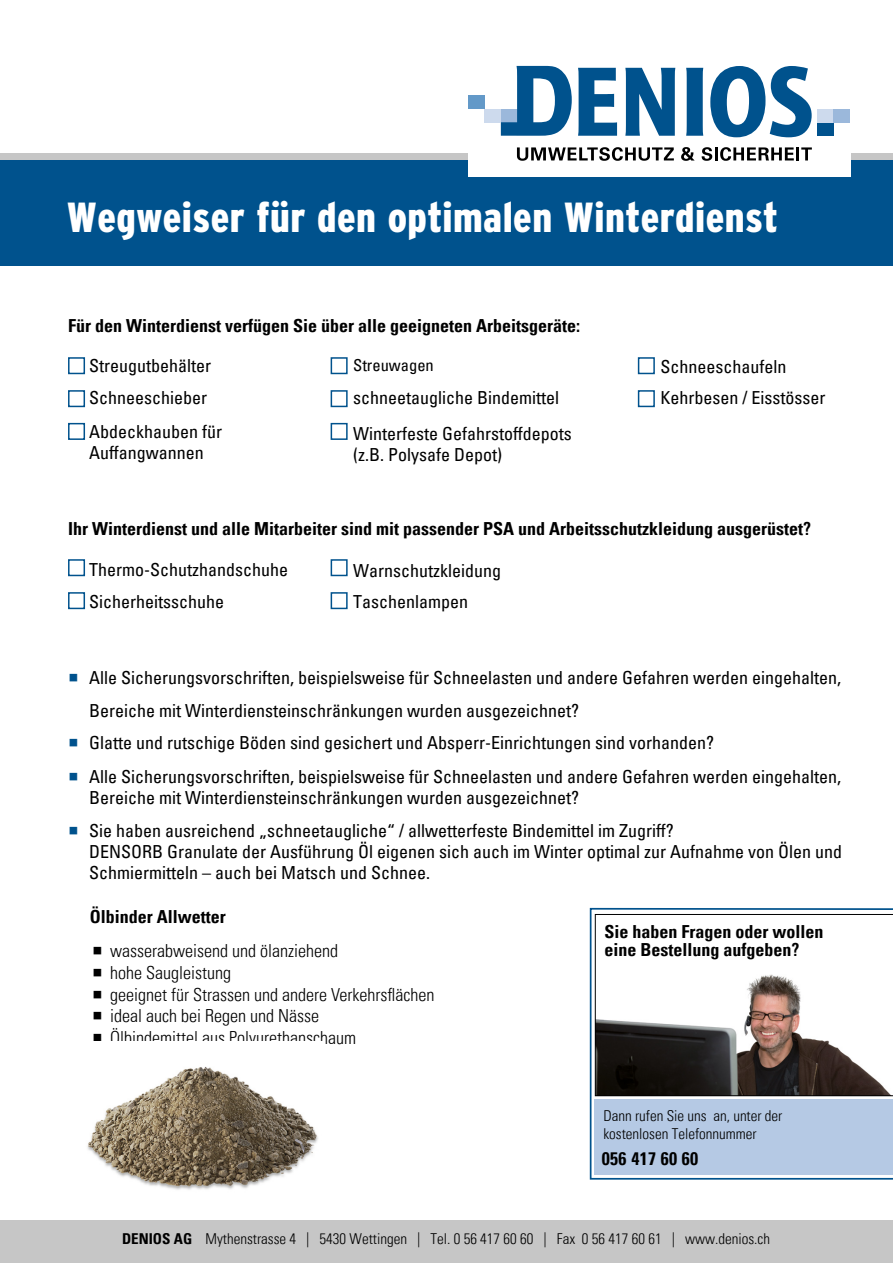
<style>
.page{position:relative;width:893px;height:1263px;background:#fff}
.page>*{position:absolute;margin:0;border:0;box-sizing:border-box;transform-origin:0 0}
.t1{font:900 42px "Interstate CE Condensed";letter-spacing:.01em;color:#fff}
.t2{font:condensed 18px/32.7px "Univers LT Pro";color:#000}
.t3{font:700 condensed 18px/18px "Univers LT Pro";color:#000}
.t4{font:300 condensed 18px/21.6px "Univers LT Pro";color:#000}
.t5{font:700 condensed 18px "Univers LT Pro";letter-spacing:.02em;color:#000}
.t6{font:condensed 16.5px "Univers LT Pro";color:#000}
.t7{font:300 condensed 15px/18px "Univers LT Pro";color:#000}
.s1{font-weight:700}
</style>
<div class="page">
<svg style="left:590px;top:908px;width:303px;height:271px"></svg>
<div style="left:594px;top:1099px;width:299px;height:76px;background:#b5c9e4"></div>
<div style="left:0;top:1220px;width:893px;height:43px;background:#c6c6c6"></div>
<div style="left:68px;top:559px;width:17px;height:17px;border:2px solid #00528d"></div>
<div style="left:68px;top:592px;width:17px;height:17px;border:2px solid #00528d"></div>
<div style="left:331px;top:559px;width:17px;height:17px;border:2px solid #00528d"></div>
<div style="left:331px;top:592px;width:17px;height:17px;border:2px solid #00528d"></div>
<div style="left:0;top:159px;width:893px;height:107px;background:#00528d"></div>
<div style="left:0;top:153px;width:893px;height:6px;background:#c6c6c6"></div>
<div style="left:468px;top:66px;width:382px;height:110px;background:#fff"></div>
<svg style="left:578px;top:68px;width:39px;height:68px"></svg>
<svg style="left:625px;top:68px;width:50px;height:68px"></svg>
<svg style="left:686px;top:68px;width:17px;height:68px"></svg>
<svg style="left:710px;top:66px;width:102px;height:71px"></svg>
<svg style="left:501px;top:66px;width:71px;height:70px"></svg>
<div style="left:817px;top:122px;width:17px;height:14px;background:#00528d"></div>
<div style="left:485px;top:109px;width:16px;height:13px;background:#cddaed"></div>
<div style="left:468px;top:96px;width:17px;height:13px;background:#6399c8"></div>
<div style="left:817px;top:109px;width:16px;height:13px;background:#cddaed"></div>
<div style="left:833px;top:109px;width:17px;height:13px;background:#9bb8db"></div>
<svg style="left:517px;top:147px;width:157px;height:14px"></svg>
<svg style="left:681px;top:147px;width:14px;height:14px"></svg>
<svg style="left:702px;top:147px;width:110px;height:14px"></svg>
<div style="left:68px;top:357px;width:17px;height:17px;border:2px solid #00528d"></div>
<div style="left:68px;top:390px;width:17px;height:17px;border:2px solid #00528d"></div>
<div style="left:68px;top:423px;width:17px;height:17px;border:2px solid #00528d"></div>
<div style="left:331px;top:357px;width:17px;height:17px;border:2px solid #00528d"></div>
<div style="left:331px;top:390px;width:17px;height:17px;border:2px solid #00528d"></div>
<div style="left:331px;top:423px;width:17px;height:17px;border:2px solid #00528d"></div>
<div style="left:638px;top:357px;width:17px;height:17px;border:2px solid #00528d"></div>
<div style="left:638px;top:390px;width:17px;height:17px;border:2px solid #00528d"></div>
<svg style="left:595px;top:914px;width:298px;height:182px"></svg>
<img style="left:87px;top:1067px;width:231px;height:123px">
<h1 class="t1" style="left:67px;top:188px;width:713px">Wegweiser für den optimalen Winterdienst</h1>
<p class="t3" style="left:68px;top:316px;width:513px">Für den Winterdienst verfügen Sie über alle geeigneten Arbeitsgeräte:</p>
<p class="t2" style="left:89px;top:348px;width:124px">Streugutbehälter<br>Schneeschieber</p>
<p class="t6" style="left:353px;top:355px;width:82px">Streuwagen</p>
<p class="t2" style="left:353px;top:381px;width:207px">schneetaugliche Bindemittel</p>
<p class="t2" style="left:89px;top:421px;width:134px;line-height:21px">Abdeckhauben für<br>Auffangwannen</p>
<p class="t2" style="left:353px;top:423px;width:220px;line-height:21px">Winterfeste Gefahrstoffdepots (z.B. Polysafe Depot)</p>
<p class="t2" style="left:660px;top:350px;width:166px;line-height:31.5px">Schneeschaufeln<br>Kehrbesen / Eisstösser</p>
<p class="t3" style="left:68px;top:519px;width:744px">Ihr Winterdienst und alle Mitarbeiter sind mit passender PSA und Arbeitsschutzkleidung ausgerüstet?</p>
<p class="t2" style="left:89px;top:552px;width:200px">Thermo-Schutzhandschuhe<br>Sicherheitsschuhe</p>
<p class="t2" style="left:353px;top:554px;width:149px;line-height:31.7px">Warnschutzkleidung<br>Taschenlampen</p>
<p class="t2" style="left:89px;top:661px;width:753px">Alle Sicherungsvorschriften, beispielsweise für Schneelasten und andere Gefahren werden eingehalten, Bereiche mit Winterdiensteinschränkungen wurden ausgezeichnet?<br>Glatte und rutschige Böden sind gesichert und Absperr-Einrichtungen sind vorhanden?<br>Alle Sicherungsvorschriften, beispielsweise für Schneelasten und andere Gefahren werden eingehalten,</p>
<p class="t2" style="left:89px;top:780px;width:586px;line-height:33.8px">Bereiche mit Winterdiensteinschränkungen wurden ausgezeichnet?<br>Sie haben ausreichend „schneetaugliche“ / allwetterfeste Bindemittel im Zugriff?</p>
<p class="t2" style="left:89px;top:841px;width:754px;line-height:21px">DENSORB Granulate der Ausführung Öl eigenen sich auch im Winter optimal zur Aufnahme von Ölen und<br>Schmiermitteln – auch bei Matsch und Schnee.</p>
<p class="t3" style="left:90px;top:907px;width:138px">Ölbinder Allwetter</p>
<p class="t4" style="left:110px;top:939px;width:326px">wasserabweisend und ölanziehend<br>hohe Saugleistung<br>geeignet für Strassen und andere Verkehrsflächen ideal auch bei Regen und Nässe<br>Ölbindemittel aus Polyurethanschaum</p>
<p class="t3" style="left:604px;top:922px;width:220px">Sie haben Fragen oder wollen eine Bestellung aufgeben?</p>
<p class="t7" style="left:603px;top:1106px;width:181px">Dann rufen Sie uns an, unter der kostenlosen Telefonnummer</p>
<p class="t5" style="left:602px;top:1147px;width:98px">056 417 60 60</p>
<p class="t7" style="left:122px;top:1229px;width:649px"><span class="s1">DENIOS AG</span> Mythenstrasse 4 | 5430 Wettingen | Tel. 0 56 417 60 60 | Fax 0 56 417 60 61 | www.denios.ch</p>
</div>
